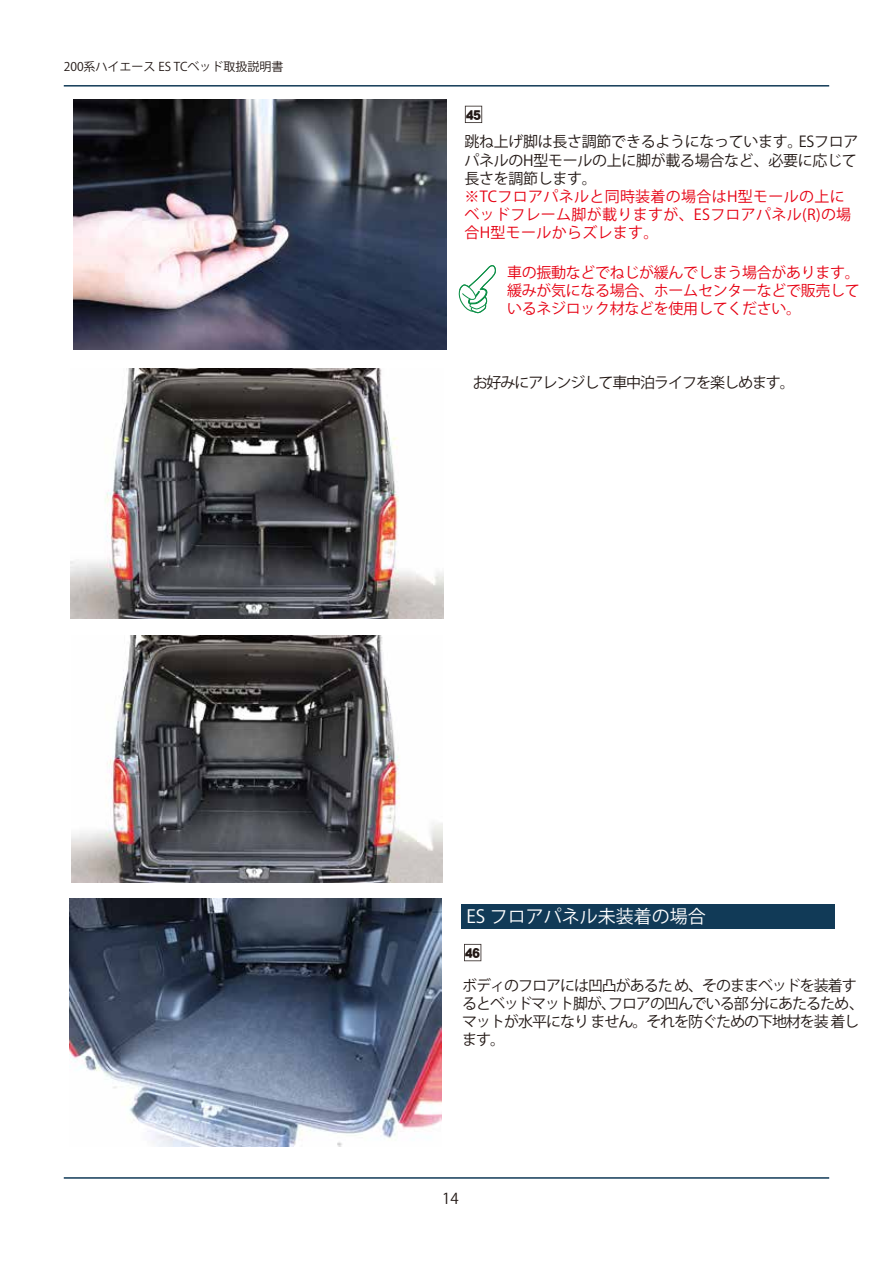
<style>
.page{position:relative;width:893px;height:1263px;background:#fff}
.page>*{position:absolute;margin:0;border:0;box-sizing:border-box;transform-origin:0 0}
.t1{font:18px "Koz Go Pr 6 N";color:#fff}
.t2{font:15px/18px "Gothic MB101 Pr 6 N Regular 83 pv RKSJ H";letter-spacing:-.07em;color:#221815}
.t3{font:15px/18px "Gothic MB101 Pr 6 N Regular 83 pv RKSJ H";letter-spacing:.02em;color:#e60012}
.t4{font:15px "DF Gothic Std W10";color:#221815}
.t5{font:15px "Futo Go B101 Pr 6 N Bold 83 pv RKSJ H";color:#221815}
.t6{font:12px "Gothic MB101 Pr 6 N Regular 83 pv RKSJ H";color:#221815}
</style>
<div class="page">
<div style="left:461px;top:904px;width:374px;height:25px;background:#113a57"></div>
<img style="left:70px;top:898px;width:371px;height:249px">
<svg style="left:464px;top:944px;width:17px;height:17px"></svg>
<hr style="left:64px;top:85px;width:765px;height:2px;background:#113a57">
<hr style="left:64px;top:1177px;width:765px;height:2px;background:#113a57">
<img style="left:71px;top:369px;width:373px;height:249px">
<img style="left:72px;top:635px;width:371px;height:248px">
<svg style="left:458px;top:265px;width:38px;height:48px"></svg>
<svg style="left:465px;top:106px;width:17px;height:17px"></svg>
<img style="left:74px;top:100px;width:372px;height:249px">
<p class="t6" style="left:64px;top:60px;width:221px">200系ハイエース ES TCベッド取扱説明書</p>
<p class="t4" style="left:466px;top:106px;width:17px">45</p>
<p class="t2" style="left:464px;top:133px;width:395px;text-align:justify">跳ね上げ脚は長さ調節できるようになっています。ESフロアパネルのH型モールの上に脚が載る場合など、必要に応じて長さを調節します。</p>
<p class="t3" style="left:464px;top:187px;width:388px">※TCフロアパネルと同時装着の場合はH型モールの上にベッドフレーム脚が載りますが、ESフロアパネル(R)の場合H型モールからズレます。</p>
<p class="t3" style="left:507px;top:264px;width:354px;text-align:justify">車の振動などでねじが緩んでしまう場合があります。緩みが気になる場合、ホームセンターなどで販売しているネジロック材などを使用してください。</p>
<p class="t2" style="left:473px;top:374px;width:324px">お好みにアレンジして車中泊ライフを楽しめます。</p>
<p class="t1" style="left:466px;top:906px;width:241px">ES フロアパネル未装着の場合</p>
<p class="t4" style="left:465px;top:944px;width:17px">46</p>
<p class="t2" style="left:462px;top:977px;width:403px">ボディのフロアには凹凸があるた め、そのままベッドを装着するとベッドマット脚が、フロアの凹んでいる部 分にあたるため、マットが水平になり ません。それを防ぐための下地材を装 着します。</p>
<p class="t5" style="left:442px;top:1190px;width:18px">14</p>
</div>
